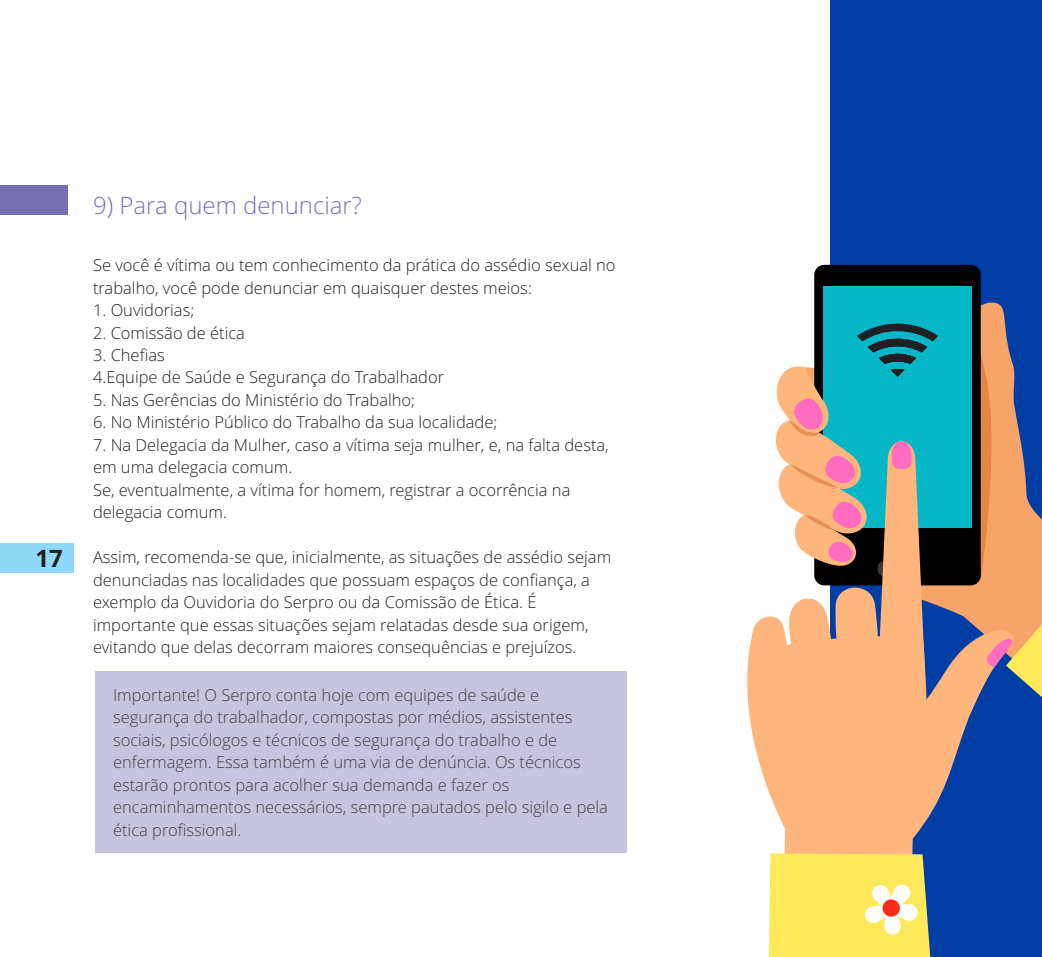
<style>
.page{position:relative;width:1042px;height:957px;background:#fff}
.page>*{position:absolute;margin:0;border:0;box-sizing:border-box;transform-origin:0 0}
.t1{font:300 24px "Open Sans";color:#7670b3}
.t2{font:700 24px "Open Sans";color:#231f20}
.t3{font:300 16.5px/22.5px "Open Sans";color:#231f20}
.t4{font:300 16.5px/22.5px "Open Sans";color:#404041}
</style>
<div class="page">
<div style="left:95px;top:671px;width:531px;height:182px;background:#c7c4e2"></div>
<div style="left:830px;top:0;width:212px;height:957px;background:#003da5"></div>
<div style="left:0;top:185px;width:68px;height:30px;background:#7670b3"></div>
<div style="left:814px;top:265px;width:167px;height:320px;background:#000;border-radius:10px"></div>
<div style="left:823px;top:286px;width:148px;height:242px;background:#05b6c7"></div>
<svg style="left:747px;top:636px;width:203px;height:217px;fill:#ffb67c"></svg>
<svg style="left:769px;top:853px;width:162px;height:104px;background:#f8e269"></svg>
<svg style="left:752px;top:297px;width:290px;height:477px"></svg>
<div style="left:0;top:543px;width:74px;height:30px;background:#8ed8f8"></div>
<h1 class="t2" style="left:36px;top:548px;width:29px">17</h1>
<h1 class="t1" style="left:93px;top:195px;width:271px">9) Para quem denunciar?</h1>
<p class="t3" style="left:93px;top:255px;width:524px">Se você é vítima ou tem conhecimento da prática do assédio sexual no trabalho, você pode denunciar em quaisquer destes meios:</p>
<p class="t3" style="left:93px;top:323px;width:153px">2. Comissão de ética</p>
<p class="t3" style="left:93px;top:300px;width:103px">1. Ouvidorias;</p>
<p class="t3" style="left:93px;top:345px;width:73px">3. Chefias</p>
<p class="t3" style="left:93px;top:368px;width:352px">4.Equipe de Saúde e Segurança do Trabalhador</p>
<p class="t3" style="left:93px;top:390px;width:324px">5. Nas Gerências do Ministério do Trabalho;</p>
<p class="t3" style="left:93px;top:413px;width:406px">6. No Ministério Público do Trabalho da sua localidade;</p>
<p class="t3" style="left:93px;top:435px;width:517px">7. Na Delegacia da Mulher, caso a vítima seja mulher, e, na falta desta, em uma delegacia comum.</p>
<p class="t3" style="left:93px;top:480px;width:479px">Se, eventualmente, a vítima for homem, registrar a ocorrência na delegacia comum.</p>
<p class="t3" style="left:93px;top:548px;width:520px">Assim, recomenda-se que, inicialmente, as situações de assédio sejam denunciadas nas localidades que possuam espaços de confiança, a exemplo da Ouvidoria do Serpro ou da Comissão de Ética. É importante que essas situações sejam relatadas desde sua origem, evitando que delas decorram maiores consequências e prejuízos.</p>
<p class="t4" style="left:113px;top:685px;width:496px">Importante! O Serpro conta hoje com equipes de saúde e segurança do trabalhador, compostas por médios, assistentes sociais, psicólogos e técnicos de segurança do trabalho e de enfermagem. Essa também é uma via de denúncia. Os técnicos estarão prontos para acolher sua demanda e fazer os encaminhamentos necessários, sempre pautados pelo sigilo e pela ética profissional.</p>
</div>
